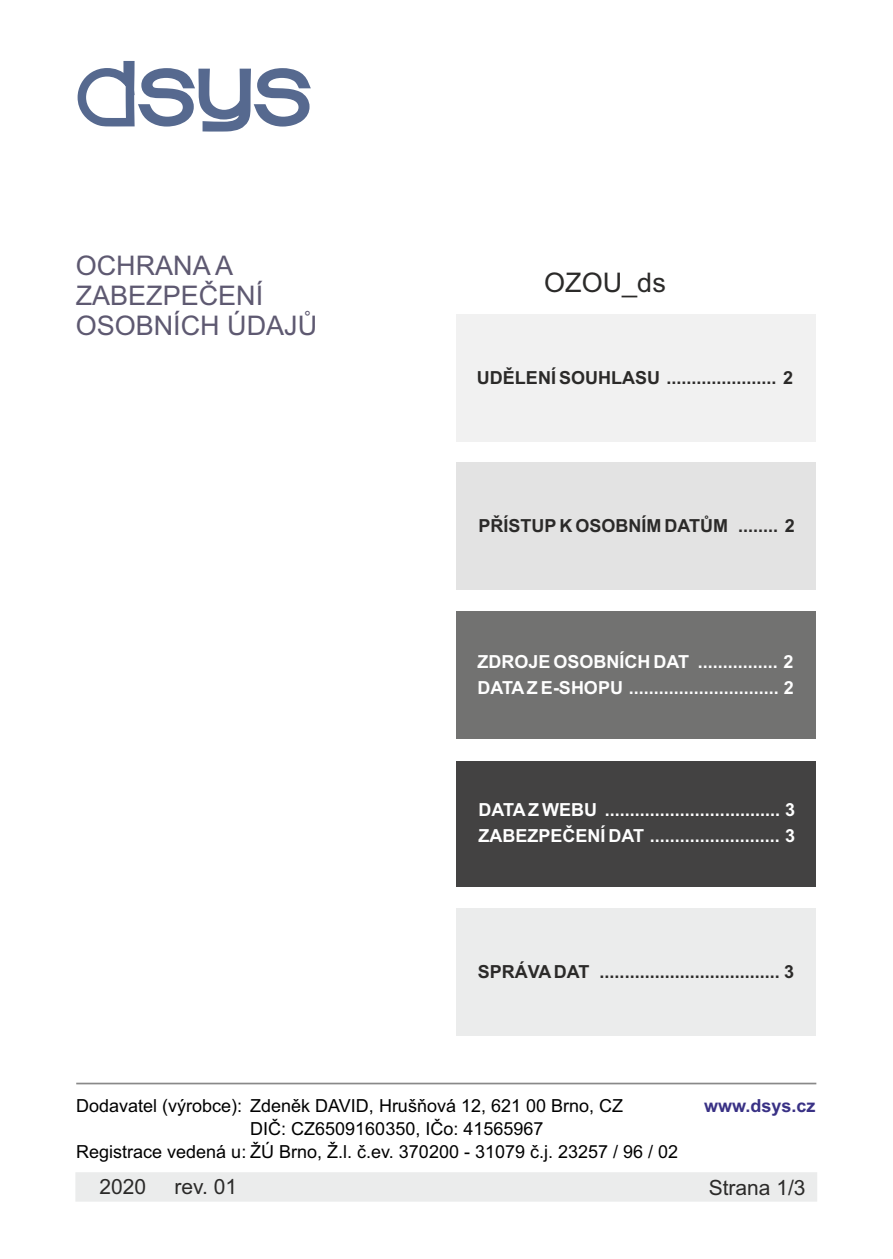
<style>
.page{position:relative;width:893px;height:1259px;background:#fff}
.page>*{position:absolute;margin:0;border:0;box-sizing:border-box;transform-origin:0 0}
.t1{font:27px/30.3px "Arial";color:#5e5971}
.t2{font:27px "Arial";color:#2b2a29}
.t3{font:21px "Arial";color:#2b2a29}
.t4{font:700 18px/26.1px "Arial";color:#fefefe}
.t5{font:18px/23.1px "Arial";color:#000}
.t6{font:700 18px "Arial";color:#2b2a29}
.t7{font:700 18px "Arial";color:#393185}
</style>
<div class="page">
<div style="left:457px;top:908px;width:359px;height:127px;background:#ebecec"></div>
<div style="left:457px;top:761px;width:359px;height:126px;background:#434242"></div>
<div style="left:457px;top:611px;width:359px;height:127px;background:#727271"></div>
<div style="left:457px;top:462px;width:359px;height:128px;background:#e3e3e3"></div>
<div style="left:457px;top:314px;width:359px;height:127px;background:#f1f1f1"></div>
<svg style="left:139px;top:68px;width:172px;height:64px"></svg>
<svg style="left:77px;top:61px;width:62px;height:66px"></svg>
<div style="left:75px;top:1172px;width:742px;height:30px;background:#ebecec"></div>
<hr style="left:76px;top:1082px;width:740px;height:2px;background:#898989">
<h1 class="t1" style="left:76px;top:253px;width:243px">OCHRANA A<br>ZABEZPEČENÍ<br>OSOBNÍCH ÚDAJŮ</h1>
<h1 class="t2" style="left:544px;top:273px;width:123px">OZOU_ds</h1>
<p class="t6" style="left:477px;top:370px;width:318px">UDĚLENÍ SOUHLASU ...................... 2</p>
<p class="t6" style="left:479px;top:519px;width:318px">PŘÍSTUP K OSOBNÍM DATŮM ........ 2</p>
<p class="t4" style="left:477px;top:650px;width:318px">ZDROJE OSOBNÍCH DAT ................ 2<br>DATAZ E-SHOPU .............................. 2</p>
<p class="t4" style="left:478px;top:798px;width:318px">DATAZ WEBU ................................... 3<br>ZABEZPEČENÍ DAT .......................... 3</p>
<p class="t6" style="left:478px;top:965px;width:318px">SPRÁVADAT .................................... 3</p>
<p class="t5" style="left:76px;top:1095px;width:548px">Dodavatel (výrobce): Zdeněk DAVID, Hrušňová 12, 621 00 Brno, CZ</p>
<p class="t7" style="left:704px;top:1098px;width:113px">www.dsys.cz</p>
<p class="t5" style="left:76px;top:1118px;width:603px;text-indent:174px">DIČ: CZ6509160350 , IČo: 41565967<br>Registrace vedená u: ŽÚ Brno, Ž.l. č.ev. 370200 - 31079 č.j. 23257 / 96 / 02</p>
<p class="t3" style="left:99px;top:1179px;width:48px">2020</p>
<p class="t3" style="left:174px;top:1179px;width:64px">rev. 01</p>
<p class="t3" style="left:709px;top:1179px;width:98px">Strana 1/3</p>
</div>
